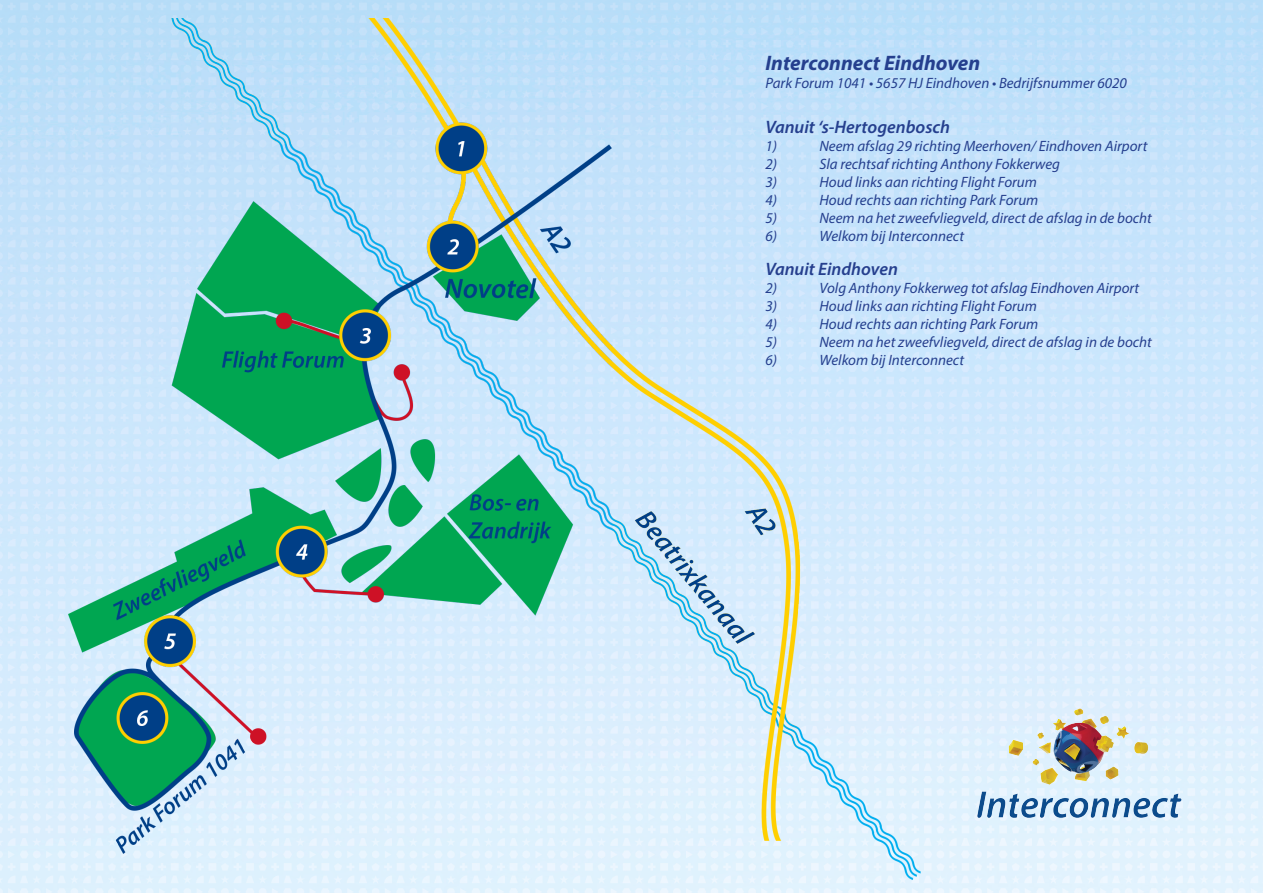
<style>
.page{position:relative;width:1263px;height:893px;background:#fff}
.page>*{position:absolute;margin:0;border:0;box-sizing:border-box;transform-origin:0 0}
.t1{font:italic 700 21px "Myriad Pro";color:#253f8e}
.t2{font:italic 600 18px "Myriad Pro";color:#253f8e}
.t3{font:italic 15px "Myriad Pro";color:#253f8e}
</style>
<div class="page">
<div style="left:0;top:0;width:1263px;height:893px;background:linear-gradient(to bottom,#baddf9,#e1f1fe)"></div>
<img style="left:52px;top:18px;width:1211px;height:875px">
<img style="left:972px;top:693px;width:216px;height:128px">
<p class="t1" style="left:765px;top:49px;width:216px">Interconnect Eindhoven</p>
<p class="t3" style="left:765px;top:73px;width:363px">Park Forum 1041 • 5657 HJ Eindhoven • Bedrijfsnummer 6020</p>
<p class="t2" style="left:765px;top:115px;width:186px">Vanuit ‘s-Hertogenbosch</p>
<p class="t3" style="left:765px;top:136px;width:13px">1)</p>
<p class="t3" style="left:819px;top:136px;width:329px">Neem afslag 29 richting Meerhoven/ Eindhoven Airport</p>
<p class="t3" style="left:765px;top:154px;width:13px">2)</p>
<p class="t3" style="left:819px;top:154px;width:242px">Sla rechtsaf richting Anthony Fokkerweg</p>
<p class="t3" style="left:765px;top:172px;width:13px">3)</p>
<p class="t3" style="left:819px;top:172px;width:219px">Houd links aan richting Flight Forum</p>
<p class="t3" style="left:765px;top:190px;width:13px">4)</p>
<p class="t3" style="left:819px;top:190px;width:220px">Houd rechts aan richting Park Forum</p>
<p class="t3" style="left:765px;top:208px;width:13px">5)</p>
<p class="t3" style="left:819px;top:208px;width:334px">Neem na het zweefvliegveld, direct de afslag in de bocht</p>
<p class="t3" style="left:765px;top:226px;width:13px">6)</p>
<p class="t3" style="left:819px;top:226px;width:146px">Welkom bij Interconnect</p>
<p class="t2" style="left:765px;top:258px;width:134px">Vanuit Eindhoven</p>
<p class="t3" style="left:765px;top:279px;width:13px">2)</p>
<p class="t3" style="left:819px;top:279px;width:321px">Volg Anthony Fokkerweg tot afslag Eindhoven Airport</p>
<p class="t3" style="left:765px;top:297px;width:13px">3)</p>
<p class="t3" style="left:819px;top:297px;width:219px">Houd links aan richting Flight Forum</p>
<p class="t3" style="left:765px;top:315px;width:13px">4)</p>
<p class="t3" style="left:819px;top:315px;width:220px">Houd rechts aan richting Park Forum</p>
<p class="t3" style="left:765px;top:333px;width:13px">5)</p>
<p class="t3" style="left:819px;top:333px;width:334px">Neem na het zweefvliegveld, direct de afslag in de bocht</p>
<p class="t3" style="left:765px;top:351px;width:13px">6)</p>
<p class="t3" style="left:819px;top:351px;width:146px">Welkom bij Interconnect</p>
</div>
